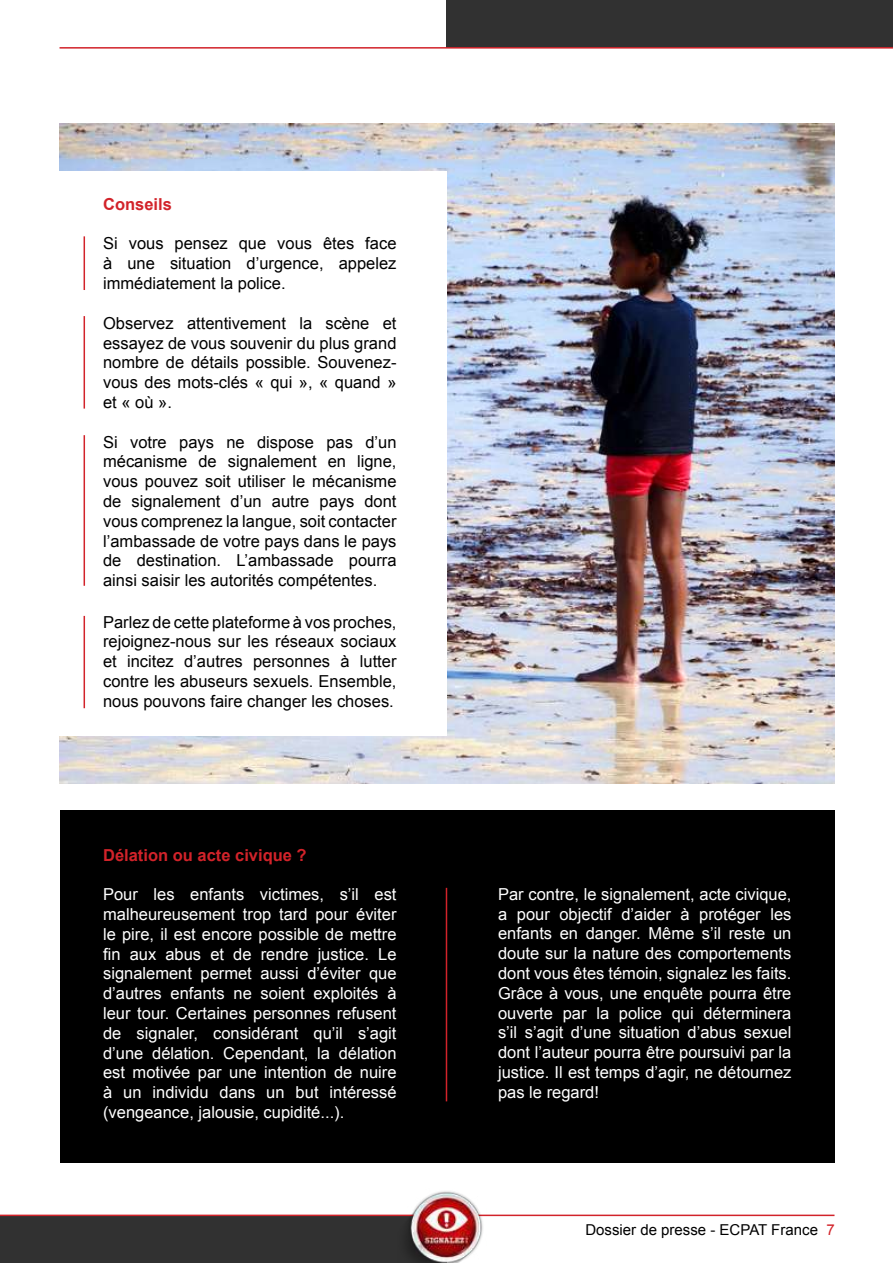
<style>
.page{position:relative;width:893px;height:1263px;background:#fff}
.page>*{position:absolute;margin:0;border:0;box-sizing:border-box;transform-origin:0 0}
.t1{font:16.5px/19.8px "Arial";color:#fff;text-align:justify}
.t2{font:16.5px/19.8px "Arial";color:#000;text-align:justify}
.t3{font:700 16.5px "Arial";color:#d2232a}
.t4{font:15px "Arial";color:#000}
.s1{color:#d2232a}
</style>
<div class="page">
<div style="left:446px;top:0;width:447px;height:48px;background:#313131"></div>
<hr style="left:60px;top:47px;width:833px;height:2px;background:#d2232a">
<div style="left:60px;top:810px;width:774px;height:353px;background:#000"></div>
<div style="left:0;top:1216px;width:446px;height:47px;background:#313131"></div>
<hr style="left:0;top:1214px;width:834px;height:2px;background:#d2232a">
<img style="left:60px;top:123px;width:774px;height:660px">
<div style="left:34px;top:171px;width:412px;height:565px;background:#fff"></div>
<hr style="left:446px;top:888px;width:1px;height:213px;background:#d2232a">
<img style="left:398px;top:1191px;width:89px;height:72px">
<hr style="left:84px;top:236px;width:1px;height:54px;background:#d2232a">
<hr style="left:84px;top:316px;width:1px;height:93px;background:#d2232a">
<hr style="left:84px;top:435px;width:1px;height:151px;background:#d2232a">
<hr style="left:84px;top:616px;width:1px;height:92px;background:#d2232a">
<p class="t3" style="left:103px;top:193px;width:70px">Conseils</p>
<p class="t2" style="left:103px;top:234px;width:295px">Si vous pensez que vous êtes face à une situation d’urgence, appelez immédiatement la police.</p>
<p class="t2" style="left:103px;top:313px;width:295px">Observez attentivement la scène et essayez de vous souvenir du plus grand nombre de détails possible. Souvenez&shy;vous des mots-clés « qui », « quand » et « où ».</p>
<p class="t2" style="left:103px;top:432px;width:295px">Si votre pays ne dispose pas d’un mécanisme de signalement en ligne, vous pouvez soit utiliser le mécanisme de signalement d’un autre pays dont vous comprenez la langue, soit contacter l’ambassade de votre pays dans le pays de destination. L’ambassade pourra ainsi saisir les autorités compétentes.</p>
<p class="t2" style="left:103px;top:612px;width:295px">Parlez de cette plateforme à vos proches, rejoignez-nous sur les réseaux sociaux et incitez d’autres personnes à lutter contre les abuseurs sexuels. Ensemble, nous pouvons faire changer les choses.</p>
<p class="t3" style="left:103px;top:844px;width:205px">Délation ou acte civique ?</p>
<p class="t1" style="left:103px;top:884px;width:295px">Pour les enfants victimes, s’il est malheureusement trop tard pour éviter le pire, il est encore possible de mettre fin aux abus et de rendre justice. Le signalement permet aussi d’éviter que d’autres enfants ne soient exploités à leur tour. Certaines personnes refusent de signaler, considérant qu’il s’agit d’une délation. Cependant, la délation est motivée par une intention de nuire à un individu dans un but intéressé (vengeance, jalousie, cupidité...).</p>
<p class="t1" style="left:498px;top:884px;width:295px">Par contre, le signalement, acte civique, a pour objectif d’aider à protéger les enfants en danger. Même s’il reste un doute sur la nature des comportements dont vous êtes témoin, signalez les faits.<br>Grâce à vous, une enquête pourra être ouverte par la police qui déterminera s’il s’agit d’une situation d’abus sexuel dont l’auteur pourra être poursuivi par la justice. Il est temps d’agir, ne détournez pas le regard!</p>
<p class="t4" style="left:585px;top:1219px;width:251px">Dossier de presse - ECPAT France <span class="s1">7</span></p>
</div>
